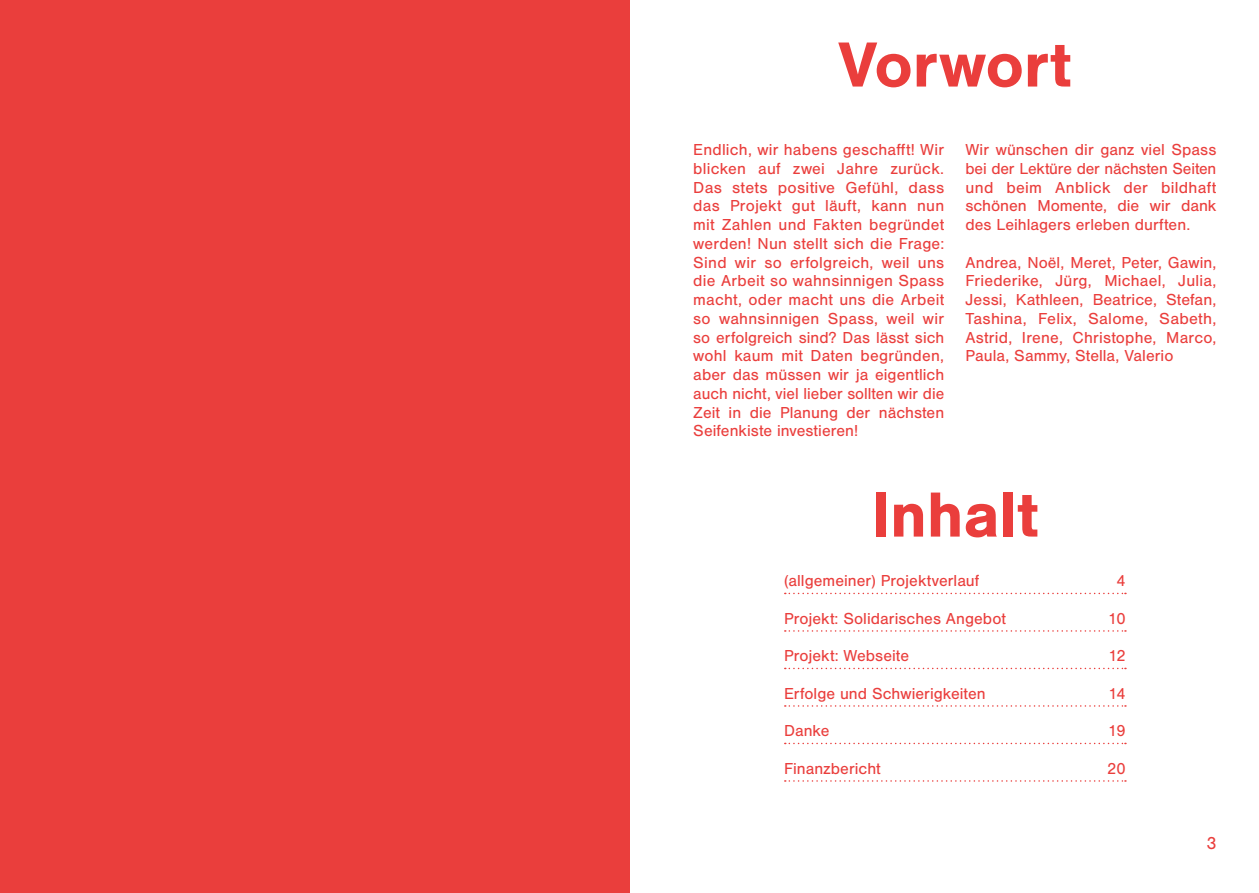
<style>
.page{position:relative;width:1259px;height:893px;background:#fff}
.page>*{position:absolute;margin:0;border:0;box-sizing:border-box;transform-origin:0 0}
.Titel{font:700 66px "Nimbus San";letter-spacing:-.01em;color:#ea3e3c}
.t1{font:18px "Nimbus San";color:#ea3e3c}
._11Pt_Anfang{font:16.5px/18.8px "Nimbus San";color:#ea3e3c;text-align:justify}
</style>
<div class="page">
<div style="left:0;top:0;width:629px;height:893px;background:#ea3e3c"></div>
<svg style="left:785px;top:593px;width:341px;height:1px"></svg>
<svg style="left:785px;top:630px;width:341px;height:2px"></svg>
<svg style="left:785px;top:668px;width:341px;height:1px"></svg>
<svg style="left:785px;top:705px;width:341px;height:2px"></svg>
<svg style="left:785px;top:743px;width:341px;height:1px"></svg>
<svg style="left:785px;top:780px;width:341px;height:2px"></svg>
<p class="Titel" style="left:838px;top:28px;width:235px">Vorwort</p>
<p class="_11Pt_Anfang" style="left:693px;top:140px;width:252px">Endlich, wir habens geschafft! Wir blicken auf zwei Jahre zurück.<br>Das stets positive Gefühl, dass das Projekt gut läuft, kann nun mit Zahlen und Fakten begründet werden! Nun stellt sich die Frage:<br>Sind wir so erfolgreich, weil uns die Arbeit so wahnsinnigen Spass macht, oder macht uns die Arbeit so wahnsinnigen Spass, weil wir so erfolgreich sind? Das lässt sich wohl kaum mit Daten begründen, aber das müssen wir ja eigentlich auch nicht, viel lieber sollten wir die Zeit in die Planung der nächsten Seifenkiste investieren!</p>
<p class="_11Pt_Anfang" style="left:965px;top:140px;width:252px">Wir wünschen dir ganz viel Spass bei der Lektüre der nächsten Seiten und beim Anblick der bildhaft schönen Momente, die wir dank des Leihlagers erleben durften.</p>
<p class="_11Pt_Anfang" style="left:965px;top:253px;width:252px">Andrea, Noël, Meret, Peter, Gawin, Friederike, Jürg, Michael, Julia, Jessi, Kathleen, Beatrice, Stefan, Tashina, Felix, Salome, Sabeth, Astrid, Irene, Christophe, Marco, Paula, Sammy, Stella, Valerio</p>
<p class="Titel" style="left:871px;top:478px;width:169px">Inhalt</p>
<p class="_11Pt_Anfang" style="left:784px;top:572px;width:197px">(allgemeiner) Projektverlauf</p>
<p class="_11Pt_Anfang" style="left:1116px;top:572px;width:11px">4</p>
<p class="_11Pt_Anfang" style="left:784px;top:609px;width:223px">Projekt: Solidarisches Angebot</p>
<p class="_11Pt_Anfang" style="left:1108px;top:609px;width:19px">10</p>
<p class="_11Pt_Anfang" style="left:784px;top:647px;width:126px">Projekt: Webseite</p>
<p class="_11Pt_Anfang" style="left:1108px;top:647px;width:19px">12</p>
<p class="_11Pt_Anfang" style="left:784px;top:684px;width:203px">Erfolge und Schwierigkeiten</p>
<p class="_11Pt_Anfang" style="left:1108px;top:684px;width:19px">14</p>
<p class="_11Pt_Anfang" style="left:784px;top:722px;width:47px">Danke</p>
<p class="_11Pt_Anfang" style="left:1108px;top:722px;width:19px">19</p>
<p class="_11Pt_Anfang" style="left:784px;top:759px;width:98px">Finanzbericht</p>
<p class="_11Pt_Anfang" style="left:1107px;top:759px;width:20px">20</p>
<p class="t1" style="left:1206px;top:833px;width:12px">3</p>
</div>
